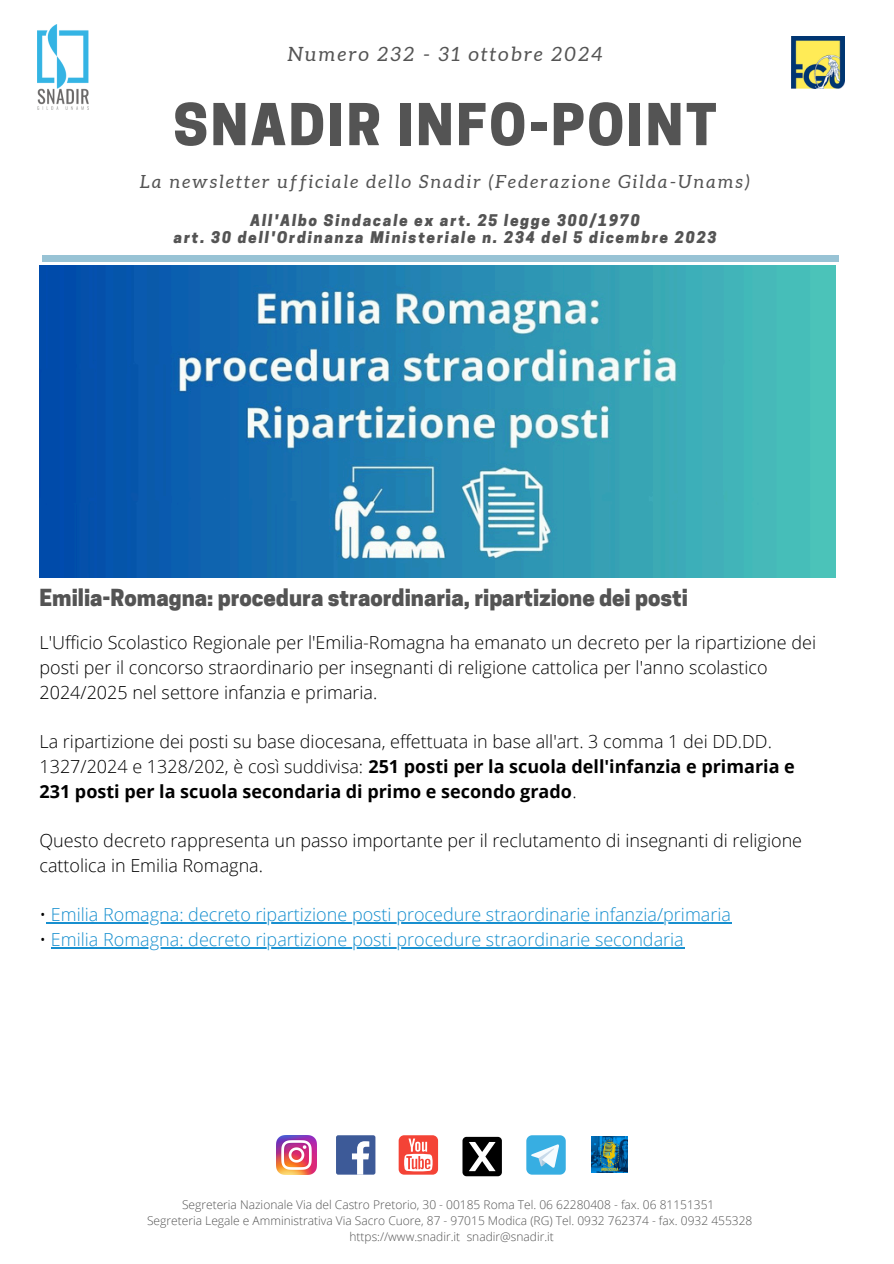
<style>
.page{position:relative;width:894px;height:1264px;background:#fff}
.page>*{position:absolute;margin:0;border:0;box-sizing:border-box;transform-origin:0 0}
.t1{font:800 54.15px "Cooper Hewitt";letter-spacing:.05em;color:#545454}
.t2{font:800 22.05px "Cooper Hewitt";color:#545454}
.t3{font:italic 19.65px "Aleo";letter-spacing:.12em;color:#545454}
.t4{font:italic 18.15px "Aleo";letter-spacing:.12em;color:#545454}
.t5{font:300 18px/24.8px "Open Sans";color:#000}
.t6{font:300 18px "Open Sans";color:#178fcf}
.t7{font:italic 800 15.15px/16.8px "Cooper Hewitt";letter-spacing:.12em;color:#545454;text-align:center}
.t8{font:300 12px "Open Sans";color:#545454}
.s1{font-weight:700}
.s2{color:#000}
</style>
<div class="page">
<div style="left:43px;top:255px;width:795px;height:6px;background:#98c3d5"></div>
<img style="left:37px;top:25px;width:52px;height:84px">
<img style="left:791px;top:36px;width:53px;height:53px">
<img style="left:277px;top:1135px;width:39px;height:39px">
<div style="left:336px;top:1135px;width:39px;height:39px;background:#3d5a98;border-radius:2px"></div>
<svg style="left:352px;top:1141px;width:17px;height:33px"></svg>
<div style="left:398px;top:1135px;width:40px;height:39px;background:#f44336;border-radius:5px"></div>
<svg style="left:404px;top:1138px;width:28px;height:33px"></svg>
<svg style="left:526px;top:1135px;width:39px;height:39px"></svg>
<img style="left:591px;top:1136px;width:36px;height:36px">
<svg style="left:462px;top:1136px;width:39px;height:40px"></svg>
<img style="left:39px;top:266px;width:796px;height:311px">
<hr style="left:46px;top:922px;width:685px;height:1px;background:#178fcf">
<hr style="left:51px;top:947px;width:633px;height:1px;background:#178fcf">
<p class="t3" style="left:287px;top:43px;width:316px">Numero 232 - 31 ottobre 2024</p>
<p class="t1" style="left:173px;top:104px;width:544px">SNADIR INFO-POINT</p>
<p class="t4" style="left:140px;top:171px;width:611px">La newsletter ufficiale dello Snadir (Federazione Gilda-Unams)</p>
<p class="t7" style="left:174px;top:213px;width:544px">All'Albo Sindacale ex art. 25 legge 300/1970<br>art. 30 dell'Ordinanza Ministeriale n. 234 del 5 dicembre 2023</p>
<p class="t2" style="left:39px;top:590px;width:650px">Emilia-Romagna: procedura straordinaria, ripartizione dei posti</p>
<h4 class="t5" style="left:39px;top:629px;width:777px">L'Ufficio Scolastico Regionale per l'Emilia-Romagna ha emanato un decreto per la ripartizione dei posti per il concorso straordinario per insegnanti di religione cattolica per l'anno scolastico<br>2024/2025 nel settore infanzia e primaria.</h4>
<p class="t5" style="left:39px;top:728px;width:756px">La ripartizione dei posti su base diocesana, effettuata in base all'art. 3 comma 1 dei DD.DD.<br>1327/2024 e 1328/202, è così suddivisa: <span class="s1">251 posti per la scuola dell'infanzia e primaria e<br>231 posti per la scuola secondaria di primo e secondo grado</span>.</p>
<h2 class="t5" style="left:39px;top:827px;width:764px">Questo decreto rappresenta un passo importante per il reclutamento di insegnanti di religione cattolica in Emilia Romagna.</h2>
<h3 class="t6" style="left:39px;top:902px;width:692px"><span class="s2">•</span> Emilia Romagna: decreto ripartizione posti procedure straordinarie infanzia/primaria</h3>
<h3 class="t6" style="left:39px;top:927px;width:645px"><span class="s2">•</span> Emilia Romagna: decreto ripartizione posti procedure straordinarie secondaria</h3>
<h3 class="t8" style="left:182px;top:1196px;width:533px">Segreteria Nazionale Via del Castro Pretorio, 30 - 00185 Roma Tel. 06 62280408 - fax. 06 81151351</h3>
<p class="t8" style="left:147px;top:1212px;width:606px">Segreteria Legale e Amministrativa Via Sacro Cuore, 87 - 97015 Modica (RG) Tel. 0932 762374 - fax. 0932 455328</p>
<p class="t8" style="left:349px;top:1228px;width:206px">https://www.snadir.it snadir@snadir.it</p>
</div>
